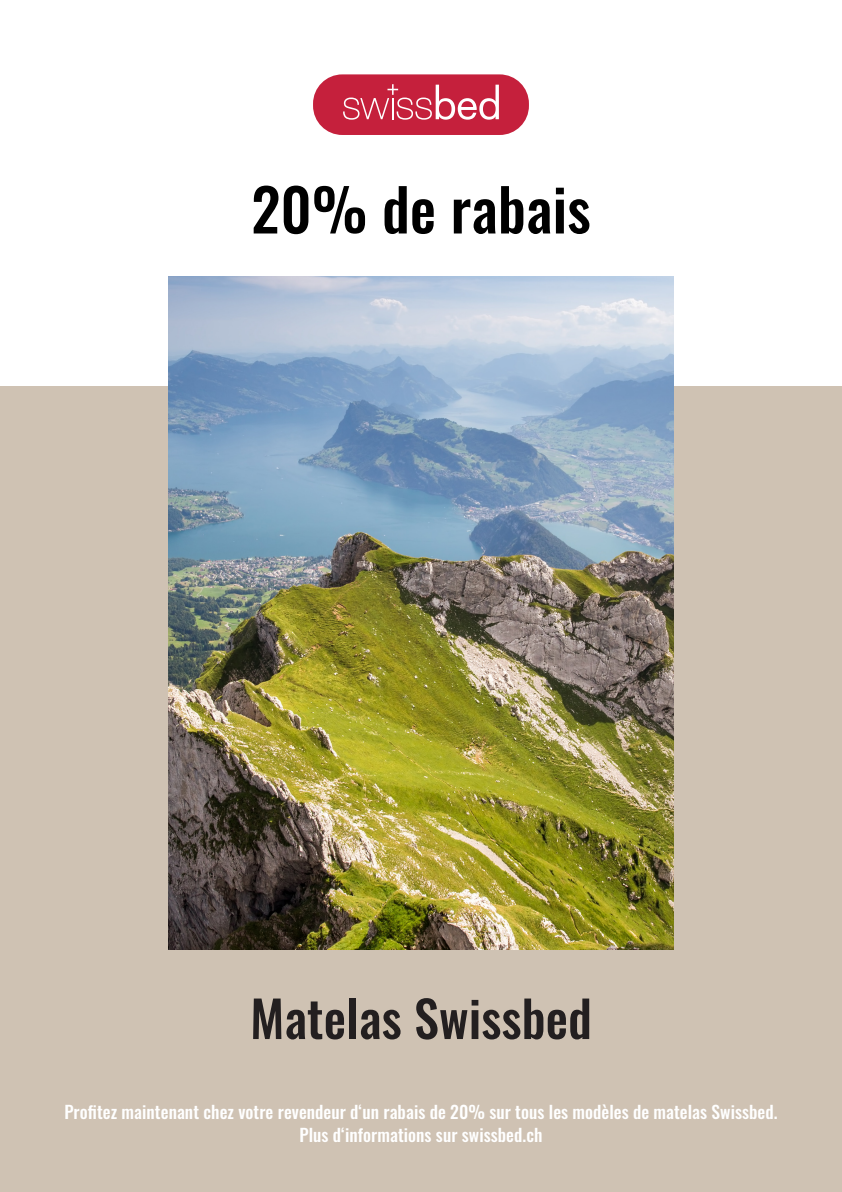
<style>
.page{position:relative;width:842px;height:1192px;background:#fff}
.page>*{position:absolute;margin:0;border:0;box-sizing:border-box;transform-origin:0 0}
.t1{font:500 58.5px "Oswald";letter-spacing:.005em;color:#000}
.t2{font:500 50px "Oswald";letter-spacing:.005em;color:#231f20}
.t3{font:500 17.5px "Oswald";letter-spacing:.005em;color:#fff}
</style>
<div class="page">
<div style="left:0;top:386px;width:842px;height:806px;background:#cfc2b3"></div>
<div style="left:313px;top:74px;width:216px;height:61px;background:#c5203c;border-radius:29px"></div>
<svg style="left:343px;top:84px;width:156px;height:36px"></svg>
<img style="left:169px;top:276px;width:504px;height:674px">
<p class="t1" style="left:251px;top:179px;width:341px">20% de rabais</p>
<p class="t2" style="left:250px;top:993px;width:343px">Matelas Swissbed</p>
<p class="t3" style="left:64px;top:1103px;width:715px">Profitez maintenant chez votre revendeur d‘un rabais de 20% sur tous les modèles de matelas Swissbed.</p>
<p class="t3" style="left:299px;top:1126px;width:244px">Plus d‘informations sur swissbed.ch</p>
</div>
